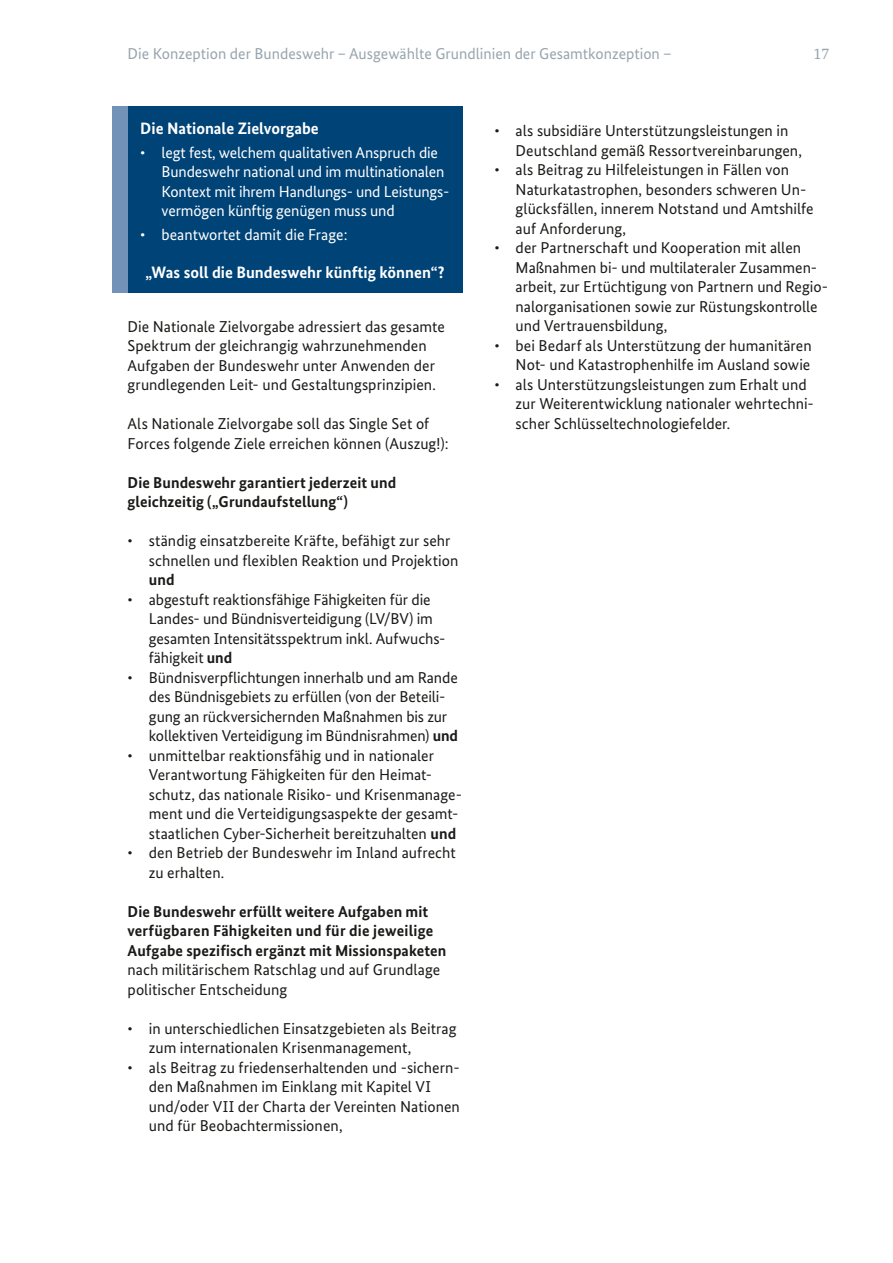
<style>
.page{position:relative;width:893px;height:1263px;background:#fff}
.page>*{position:absolute;margin:0;border:0;box-sizing:border-box;transform-origin:0 0}
.t1{font:700 16.5px "Bundes Sans";color:#fff}
.t2{font:15.75px/19.5px "Bundes Sans";color:#1a1a18}
.t3{font:700 15.75px/19.5px "Bundes Sans";letter-spacing:.005em;color:#1a1a18}
.t4{font:15.75px/19.5px "Bundes Sans";letter-spacing:-.01em;color:#fff}
.t5{font:15.75px "Bundes Sans";color:#98a5ad}
.t6{font:15.75px "Bundes Serif";color:#98a5ad}
.s1{font-weight:700}
</style>
<div class="page">
<div style="left:128px;top:106px;width:334px;height:186px;background:#004377"></div>
<div style="left:112px;top:106px;width:16px;height:186px;background:#7392b8"></div>
<p class="t5" style="left:128px;top:43px;width:546px">Die Konzeption der Bundeswehr – Ausgewählte Grundlinien der Gesamtkonzeption –</p>
<p class="t6" style="left:813px;top:43px;width:17px">17</p>
<p class="t1" style="left:140px;top:118px;width:180px">Die Nationale Zielvorgabe</p>
<p class="t4" style="left:162px;top:142px;width:289px;text-indent:-21px">• legt fest, welchem qualitativen Anspruch die Bundeswehr national und im multinationalen Kontext mit ihrem Handlungs- und Leistungs&shy;vermögen künftig genügen muss und</p>
<p class="t4" style="left:140px;top:224px;width:209px">• beantwortet damit die Frage:</p>
<p class="t1" style="left:145px;top:262px;width:301px">„Was soll die Bundeswehr künftig können“?</p>
<p class="t2" style="left:128px;top:316px;width:319px">Die Nationale Zielvorgabe adressiert das gesamte Spektrum der gleichrangig wahrzunehmenden Aufgaben der Bundeswehr unter Anwenden der grundlegenden Leit- und Gestaltungsprinzipien.</p>
<p class="t2" style="left:128px;top:414px;width:323px">Als Nationale Zielvorgabe soll das Single Set of<br>Forces folgende Ziele erreichen können (Auszug!):</p>
<p class="t3" style="left:128px;top:472px;width:270px">Die Bundeswehr garantiert jederzeit und gleichzeitig („Grundaufstellung“)</p>
<p class="t2" style="left:149px;top:531px;width:311px;text-indent:-21px">• ständig einsatzbereite Kräfte, befähigt zur sehr schnellen und flexiblen Reaktion und Projektion</p>
<p class="t3" style="left:149px;top:570px;width:27px">und</p>
<p class="t2" style="left:149px;top:589px;width:298px;text-indent:-21px">• abgestuft reaktionsfähige Fähigkeiten für die Landes- und Bündnisverteidigung (LV/BV) im gesamten Intensitätsspektrum inkl. Aufwuchs&shy;fähigkeit <span class="s1">und</span></p>
<p class="t2" style="left:149px;top:667px;width:311px;text-indent:-21px">• Bündnisverpflichtungen innerhalb und am Rande des Bündnisgebiets zu erfüllen (von der Beteili&shy;gung an rückversichernden Maßnahmen bis zur kollektiven Verteidigung im Bündnisrahmen) <span class="s1">und</span></p>
<p class="t2" style="left:149px;top:745px;width:315px;text-indent:-21px">• unmittelbar reaktionsfähig und in nationaler Verantwortung Fähigkeiten für den Heimat&shy;schutz, das nationale Risiko- und Krisenmanage&shy;ment und die Verteidigungsaspekte der gesamt&shy;staatlichen Cyber-Sicherheit bereitzuhalten <span class="s1">und</span></p>
<p class="t2" style="left:149px;top:843px;width:308px;text-indent:-21px">• den Betrieb der Bundeswehr im Inland aufrecht zu erhalten.</p>
<p class="t3" style="left:128px;top:901px;width:320px">Die Bundeswehr erfüllt weitere Aufgaben mit verfügbaren Fähigkeiten und für die jeweilige<br>Aufgabe spezifisch ergänzt mit Missionspaketen</p>
<p class="t2" style="left:128px;top:960px;width:314px">nach militärischem Ratschlag und auf Grundlage politischer Entscheidung</p>
<p class="t2" style="left:149px;top:1018px;width:309px;text-indent:-21px">• in unterschiedlichen Einsatzgebieten als Beitrag zum internationalen Krisenmanagement,</p>
<p class="t2" style="left:149px;top:1057px;width:313px;text-indent:-21px">• als Beitrag zu friedenserhaltenden und -sichern&shy;den Maßnahmen im Einklang mit Kapitel VI und/oder VII der Charta der Vereinten Nationen und für Beobachtermissionen,</p>
<p class="t2" style="left:516px;top:121px;width:288px;text-indent:-21px">• als subsidiäre Unterstützungsleistungen in<br>Deutschland gemäß Ressortvereinbarungen,</p>
<p class="t2" style="left:516px;top:160px;width:300px;text-indent:-21px">• als Beitrag zu Hilfeleistungen in Fällen von Naturkatastrophen, besonders schweren Un&shy;glücksfällen, innerem Notstand und Amtshilfe auf Anforderung,</p>
<p class="t2" style="left:516px;top:238px;width:314px;text-indent:-21px">• der Partnerschaft und Kooperation mit allen Maßnahmen bi- und multilateraler Zusammen&shy;arbeit, zur Ertüchtigung von Partnern und Regio&shy;nalorganisationen sowie zur Rüstungskontrolle und Vertrauensbildung,</p>
<p class="t2" style="left:494px;top:336px;width:319px;text-align:right">• bei Bedarf als Unterstützung der humanitären<br>Not- und Katastrophenhilfe im Ausland sowie</p>
<p class="t2" style="left:516px;top:375px;width:300px;text-indent:-21px">• als Unterstützungsleistungen zum Erhalt und zur Weiterentwicklung nationaler wehrtechni&shy;scher Schlüsseltechnologiefelder.</p>
</div>
